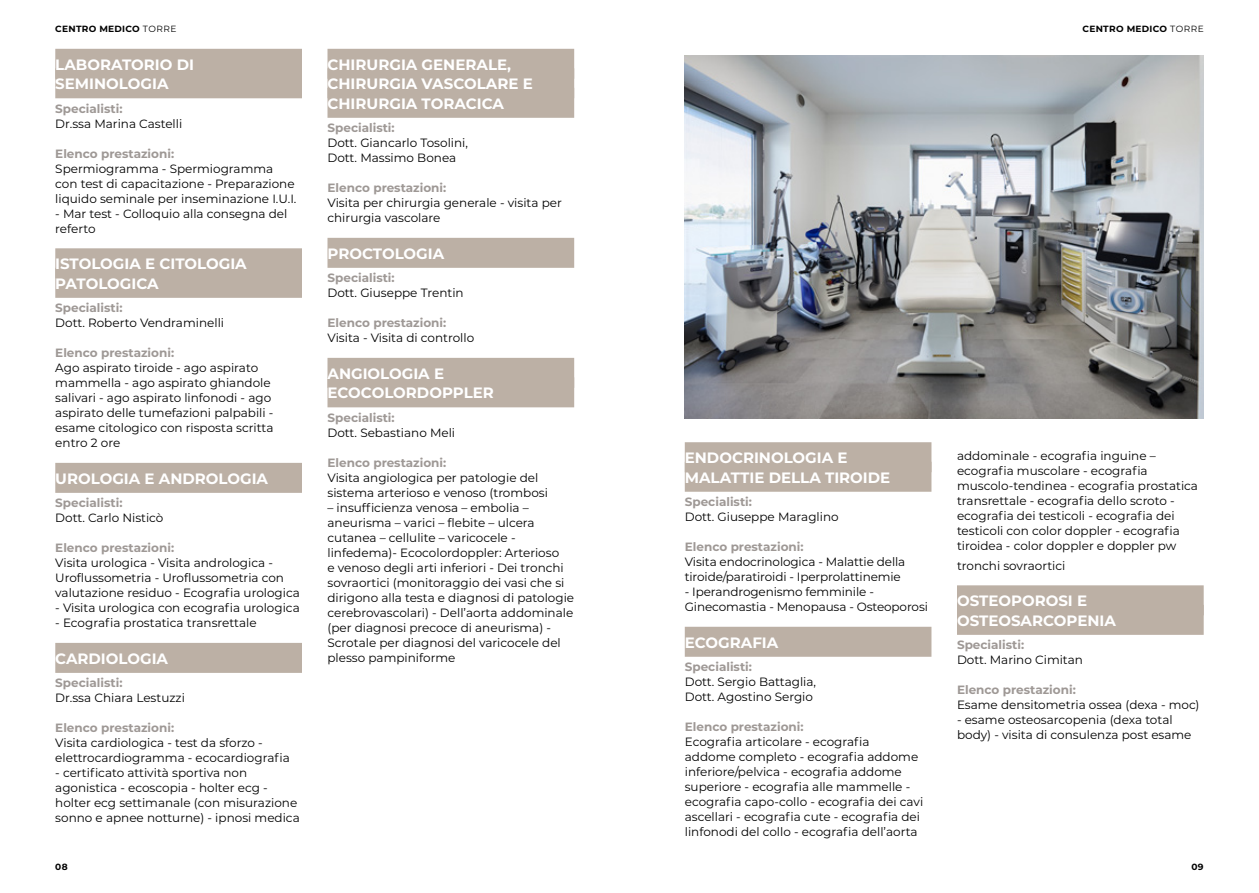
<style>
.page{position:relative;width:1259px;height:893px;background:#fff}
.page>*{position:absolute;margin:0;border:0;box-sizing:border-box;transform-origin:0 0}
.t1{font:700 15px/19.5px "Montserrat";color:#fff}
.t2{font:12px/15px "Montserrat";color:#000}
.t3{font:700 12px "Montserrat";color:#9e9895}
.t4{font:700 9px "Montserrat";letter-spacing:.03em;color:#000}
.s1{font-weight:400}
</style>
<div class="page">
<div style="left:55px;top:49px;width:247px;height:30px;background:#bcb0a5"></div>
<div style="left:55px;top:68px;width:247px;height:30px;background:#bcb0a5"></div>
<div style="left:55px;top:248px;width:247px;height:30px;background:#bcb0a5"></div>
<div style="left:55px;top:268px;width:247px;height:30px;background:#bcb0a5"></div>
<div style="left:55px;top:463px;width:247px;height:30px;background:#bcb0a5"></div>
<div style="left:55px;top:643px;width:247px;height:30px;background:#bcb0a5"></div>
<div style="left:327px;top:49px;width:247px;height:30px;background:#bcb0a5"></div>
<div style="left:327px;top:68px;width:247px;height:30px;background:#bcb0a5"></div>
<div style="left:327px;top:88px;width:247px;height:30px;background:#bcb0a5"></div>
<div style="left:327px;top:238px;width:247px;height:30px;background:#bcb0a5"></div>
<div style="left:327px;top:358px;width:247px;height:30px;background:#bcb0a5"></div>
<div style="left:327px;top:377px;width:247px;height:30px;background:#bcb0a5"></div>
<div style="left:685px;top:442px;width:246px;height:30px;background:#bcb0a5"></div>
<div style="left:685px;top:462px;width:246px;height:30px;background:#bcb0a5"></div>
<div style="left:685px;top:627px;width:246px;height:30px;background:#bcb0a5"></div>
<div style="left:957px;top:585px;width:246px;height:30px;background:#bcb0a5"></div>
<div style="left:957px;top:605px;width:246px;height:30px;background:#bcb0a5"></div>
<img style="left:685px;top:55px;width:518px;height:364px">
<p class="t4" style="left:55px;top:22px;width:123px">CENTRO MEDICO <span class="s1">TORRE</span></p>
<p class="t4" style="left:1082px;top:22px;width:123px">CENTRO MEDICO <span class="s1">TORRE</span></p>
<p class="t1" style="left:55px;top:54px;width:140px">LABORATORIO DI<br>SEMINOLOGIA</p>
<p class="t3" style="left:55px;top:100px;width:69px">Specialisti:</p>
<p class="t2" style="left:55px;top:116px;width:128px">Dr.ssa Marina Castelli</p>
<p class="t3" style="left:55px;top:145px;width:120px">Elenco prestazioni:</p>
<p class="t2" style="left:55px;top:161px;width:243px">Spermiogramma - Spermiogramma con test di capacitazione - Preparazione liquido seminale per inseminazione I.U.I.</p>
<p class="t2" style="left:55px;top:206px;width:234px">- Mar test - Colloquio alla consegna del referto</p>
<p class="t1" style="left:55px;top:253px;width:193px">ISTOLOGIA E CITOLOGIA<br>PATOLOGICA</p>
<p class="t3" style="left:55px;top:299px;width:69px">Specialisti:</p>
<p class="t2" style="left:55px;top:315px;width:170px">Dott. Roberto Vendraminelli</p>
<p class="t3" style="left:55px;top:344px;width:120px">Elenco prestazioni:</p>
<p class="t2" style="left:55px;top:360px;width:220px">Ago aspirato tiroide - ago aspirato mammella - ago aspirato ghiandole salivari - ago aspirato linfonodi - ago aspirato delle tumefazioni palpabili - esame citologico con risposta scritta entro 2 ore</p>
<p class="t1" style="left:55px;top:468px;width:214px">UROLOGIA E ANDROLOGIA</p>
<p class="t3" style="left:55px;top:494px;width:69px">Specialisti:</p>
<p class="t2" style="left:55px;top:510px;width:110px">Dott. Carlo Nisticò</p>
<p class="t3" style="left:55px;top:539px;width:120px">Elenco prestazioni:</p>
<p class="t2" style="left:55px;top:555px;width:246px">Visita urologica - Visita andrologica -<br>Uroflussometria - Uroflussometria con valutazione residuo - Ecografia urologica</p>
<p class="t2" style="left:55px;top:600px;width:246px">- Visita urologica con ecografia urologica</p>
<p class="t2" style="left:55px;top:615px;width:203px">- Ecografia prostatica transrettale</p>
<p class="t1" style="left:55px;top:648px;width:114px">CARDIOLOGIA</p>
<p class="t3" style="left:55px;top:674px;width:69px">Specialisti:</p>
<p class="t2" style="left:55px;top:690px;width:131px">Dr.ssa Chiara Lestuzzi</p>
<p class="t3" style="left:55px;top:719px;width:120px">Elenco prestazioni:</p>
<p class="t2" style="left:55px;top:735px;width:236px">Visita cardiologica - test da sforzo - elettrocardiogramma - ecocardiografia</p>
<p class="t2" style="left:55px;top:765px;width:246px">- certificato attività sportiva non agonistica - ecoscopia - holter ecg - holter ecg settimanale (con misurazione sonno e apnee notturne) - ipnosi medica</p>
<p class="t1" style="left:327px;top:54px;width:207px">CHIRURGIA GENERALE,<br>CHIRURGIA VASCOLARE E<br>CHIRURGIA TORACICA</p>
<p class="t3" style="left:327px;top:119px;width:69px">Specialisti:</p>
<p class="t2" style="left:327px;top:135px;width:142px">Dott. Giancarlo Tosolini,<br>Dott. Massimo Bonea</p>
<p class="t3" style="left:327px;top:179px;width:120px">Elenco prestazioni:</p>
<p class="t2" style="left:327px;top:195px;width:236px">Visita per chirurgia generale - visita per chirurgia vascolare</p>
<p class="t1" style="left:327px;top:243px;width:118px">PROCTOLOGIA</p>
<p class="t3" style="left:327px;top:269px;width:69px">Specialisti:</p>
<p class="t2" style="left:327px;top:285px;width:138px">Dott. Giuseppe Trentin</p>
<p class="t3" style="left:327px;top:314px;width:120px">Elenco prestazioni:</p>
<p class="t2" style="left:327px;top:330px;width:148px">Visita - Visita di controllo</p>
<p class="t1" style="left:327px;top:363px;width:168px">ANGIOLOGIA E<br>ECOCOLORDOPPLER</p>
<p class="t3" style="left:327px;top:409px;width:69px">Specialisti:</p>
<p class="t2" style="left:327px;top:425px;width:129px">Dott. Sebastiano Meli</p>
<p class="t3" style="left:327px;top:454px;width:120px">Elenco prestazioni:</p>
<p class="t2" style="left:327px;top:470px;width:222px">Visita angiologica per patologie del sistema arterioso e venoso (trombosi</p>
<p class="t2" style="left:327px;top:500px;width:248px">– insufficienza venosa – embolia – aneurisma – varici – flebite – ulcera cutanea – cellulite – varicocele - linfedema)- Ecocolordoppler: Arterioso<br>e venoso degli arti inferiori - Dei tronchi sovraortici (monitoraggio dei vasi che si dirigono alla testa e diagnosi di patologie cerebrovascolari) - Dell’aorta addominale (per diagnosi precoce di aneurisma) - Scrotale per diagnosi del varicocele del plesso pampiniforme</p>
<p class="t1" style="left:685px;top:447px;width:207px">ENDOCRINOLOGIA E<br>MALATTIE DELLA TIROIDE</p>
<p class="t3" style="left:685px;top:493px;width:69px">Specialisti:</p>
<p class="t2" style="left:685px;top:509px;width:155px">Dott. Giuseppe Maraglino</p>
<p class="t3" style="left:685px;top:538px;width:120px">Elenco prestazioni:</p>
<p class="t2" style="left:685px;top:554px;width:222px">Visita endocrinologica - Malattie della tiroide/paratiroidi - Iperprolattinemie</p>
<p class="t2" style="left:685px;top:584px;width:245px">- Iperandrogenismo femminile -<br>Ginecomastia - Menopausa - Osteoporosi</p>
<p class="t1" style="left:685px;top:632px;width:95px">ECOGRAFIA</p>
<p class="t3" style="left:685px;top:658px;width:69px">Specialisti:</p>
<p class="t2" style="left:685px;top:674px;width:133px">Dott. Sergio Battaglia,<br>Dott. Agostino Sergio</p>
<p class="t3" style="left:685px;top:718px;width:120px">Elenco prestazioni:</p>
<p class="t2" style="left:685px;top:734px;width:240px">Ecografia articolare - ecografia addome completo - ecografia addome inferiore/pelvica - ecografia addome superiore - ecografia alle mammelle - ecografia capo-collo - ecografia dei cavi ascellari - ecografia cute - ecografia dei linfonodi del collo - ecografia dell’aorta</p>
<p class="t2" style="left:957px;top:448px;width:242px">addominale - ecografia inguine – ecografia muscolare - ecografia muscolo-tendinea - ecografia prostatica transrettale - ecografia dello scroto - ecografia dei testicoli - ecografia dei testicoli con color doppler - ecografia tiroidea - color doppler e doppler pw</p>
<p class="t2" style="left:957px;top:558px;width:110px">tronchi sovraortici</p>
<p class="t1" style="left:957px;top:590px;width:160px">OSTEOPOROSI E<br>OSTEOSARCOPENIA</p>
<p class="t3" style="left:957px;top:636px;width:69px">Specialisti:</p>
<p class="t2" style="left:957px;top:652px;width:128px">Dott. Marino Cimitan</p>
<p class="t3" style="left:957px;top:681px;width:120px">Elenco prestazioni:</p>
<p class="t2" style="left:957px;top:697px;width:244px">Esame densitometria ossea (dexa - moc)</p>
<p class="t2" style="left:957px;top:712px;width:236px">- esame osteosarcopenia (dexa total body) - visita di consulenza post esame</p>
<p class="t4" style="left:55px;top:860px;width:14px">08</p>
<p class="t4" style="left:1191px;top:860px;width:14px">09</p>
</div>
